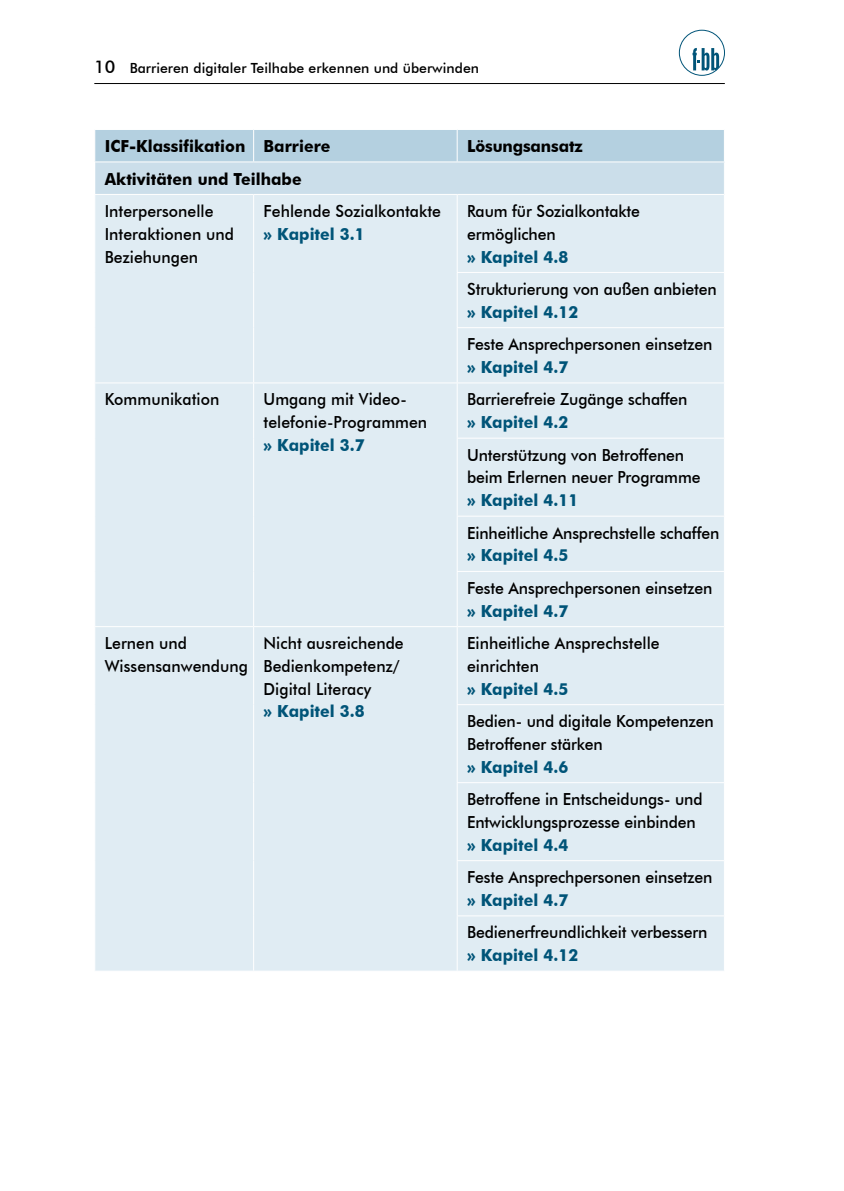
<style>
.page{position:relative;width:844px;height:1191px;background:#fff}
.page>*{position:absolute;margin:0;border:0;box-sizing:border-box;transform-origin:0 0}
.tabellentext{font:500 16.62px/22.8px "Futura BT";letter-spacing:-.005em;color:#000;scale:.95 1}
.tabellentext-2{font:700 16.62px "Futura BT";letter-spacing:.005em;color:#005478;scale:.95 1}
.tabelle_fett{font:700 16.62px "Futura BT";letter-spacing:.005em;color:#000;scale:.95 1}
.t1{font:500 14px "Futura BT";letter-spacing:.005em;color:#000}
.s1{font-size:17.5px}
.s2{font-weight:700;color:#005478}
</style>
<div class="page">
<hr style="left:94px;top:83px;width:630px;height:1px;background:#000">
<svg style="left:692px;top:48px;width:27px;height:23px"></svg>
<div style="left:678px;top:30px;width:46px;height:46px;border:1px solid #005478;border-radius:50%"></div>
<div style="left:95px;top:130px;width:628px;height:31px;background:#b4d0e0"></div>
<div style="left:95px;top:162px;width:629px;height:32px;background:#cbdeea"></div>
<div style="left:95px;top:195px;width:628px;height:775px;background:#e0ecf3"></div>
<hr style="left:253px;top:130px;width:1px;height:31px;background:#fff">
<hr style="left:456px;top:130px;width:1px;height:31px;background:#fff">
<hr style="left:723px;top:162px;width:1px;height:32px;background:#fff">
<hr style="left:253px;top:195px;width:1px;height:77px;background:#fff">
<hr style="left:253px;top:272px;width:1px;height:56px;background:#fff">
<hr style="left:253px;top:328px;width:1px;height:54px;background:#fff">
<hr style="left:456px;top:195px;width:1px;height:77px;background:#fff">
<hr style="left:456px;top:272px;width:268px;height:1px;background:#fff">
<hr style="left:456px;top:273px;width:1px;height:54px;background:#fff">
<hr style="left:456px;top:327px;width:268px;height:1px;background:#fff">
<hr style="left:456px;top:328px;width:1px;height:54px;background:#fff">
<hr style="left:94px;top:382px;width:159px;height:1px;background:#fff">
<hr style="left:253px;top:382px;width:204px;height:1px;background:#fff">
<hr style="left:253px;top:383px;width:1px;height:55px;background:#fff">
<hr style="left:253px;top:438px;width:1px;height:78px;background:#fff">
<hr style="left:253px;top:516px;width:1px;height:55px;background:#fff">
<hr style="left:253px;top:571px;width:1px;height:55px;background:#fff">
<hr style="left:457px;top:382px;width:267px;height:1px;background:#fff">
<hr style="left:456px;top:383px;width:1px;height:55px;background:#fff">
<hr style="left:456px;top:438px;width:268px;height:1px;background:#fff">
<hr style="left:456px;top:438px;width:1px;height:78px;background:#fff">
<hr style="left:456px;top:516px;width:268px;height:1px;background:#fff">
<hr style="left:456px;top:516px;width:1px;height:55px;background:#fff">
<hr style="left:456px;top:571px;width:268px;height:1px;background:#fff">
<hr style="left:456px;top:572px;width:1px;height:54px;background:#fff">
<hr style="left:94px;top:626px;width:159px;height:1px;background:#fff">
<hr style="left:253px;top:626px;width:204px;height:1px;background:#fff">
<hr style="left:253px;top:627px;width:1px;height:77px;background:#fff">
<hr style="left:253px;top:704px;width:1px;height:78px;background:#fff">
<hr style="left:253px;top:782px;width:1px;height:78px;background:#fff">
<hr style="left:253px;top:860px;width:1px;height:56px;background:#fff">
<hr style="left:253px;top:916px;width:1px;height:54px;background:#fff">
<hr style="left:457px;top:626px;width:267px;height:1px;background:#fff">
<hr style="left:456px;top:627px;width:1px;height:77px;background:#fff">
<hr style="left:456px;top:704px;width:268px;height:1px;background:#fff">
<hr style="left:456px;top:705px;width:1px;height:77px;background:#fff">
<hr style="left:456px;top:782px;width:268px;height:1px;background:#fff">
<hr style="left:456px;top:783px;width:1px;height:77px;background:#fff">
<hr style="left:456px;top:860px;width:268px;height:1px;background:#fff">
<hr style="left:456px;top:861px;width:1px;height:54px;background:#fff">
<hr style="left:456px;top:915px;width:268px;height:1px;background:#fff">
<hr style="left:456px;top:916px;width:1px;height:54px;background:#fff">
<p class="t1" style="left:94px;top:60px;width:386px"><span class="s1">10</span> Barrieren digitaler Teilhabe erkennen und überwinden</p>
<p class="tabelle_fett" style="left:105px;top:136px;width:150px">ICF-Klassifikation</p>
<p class="tabelle_fett" style="left:263px;top:136px;width:72px">Barriere</p>
<p class="tabelle_fett" style="left:467px;top:136px;width:123px">Lösungsansatz</p>
<p class="tabelle_fett" style="left:105px;top:168px;width:209px">Aktivitäten und Teilhabe</p>
<p class="tabellentext" style="left:105px;top:199px;width:138px">Interpersonelle<br>Interaktionen und<br>Beziehungen</p>
<p class="tabellentext" style="left:263px;top:199px;width:188px">Fehlende Sozialkontakte <span class="s2">» Kapitel 3.1</span></p>
<p class="tabellentext" style="left:467px;top:199px;width:183px">Raum für Sozialkontakte ermöglichen</p>
<p class="tabellentext-2" style="left:467px;top:246px;width:108px">» Kapitel 4.8</p>
<p class="tabellentext" style="left:467px;top:277px;width:264px">Strukturierung von außen anbieten</p>
<p class="tabellentext-2" style="left:467px;top:302px;width:118px">» Kapitel 4.12</p>
<p class="tabellentext" style="left:467px;top:333px;width:259px">Feste Ansprechpersonen einsetzen</p>
<p class="tabellentext-2" style="left:467px;top:357px;width:108px">» Kapitel 4.7</p>
<p class="tabellentext" style="left:105px;top:388px;width:122px">Kommunikation</p>
<p class="tabellentext" style="left:263px;top:388px;width:174px">Umgang mit Video&shy;telefonie-Programmen</p>
<p class="tabellentext-2" style="left:263px;top:435px;width:108px">» Kapitel 3.7</p>
<p class="tabellentext" style="left:105px;top:632px;width:152px">Lernen und<br>Wissensanwendung</p>
<p class="tabellentext" style="left:263px;top:632px;width:149px">Nicht ausreichende<br>Bedienkompetenz/</p>
<p class="tabellentext" style="left:263px;top:677px;width:115px">Digital Literacy</p>
<p class="tabellentext-2" style="left:263px;top:701px;width:108px">» Kapitel 3.8</p>
<p class="tabellentext" style="left:467px;top:388px;width:233px">Barrierefreie Zugänge schaffen</p>
<p class="tabellentext-2" style="left:467px;top:412px;width:108px">» Kapitel 4.2</p>
<p class="tabellentext" style="left:467px;top:443px;width:247px">Unterstützung von Betroffenen beim Erlernen neuer Programme <span class="s2">» Kapitel 4.11</span></p>
<p class="tabellentext" style="left:467px;top:521px;width:267px">Einheitliche Ansprechstelle schaffen</p>
<p class="tabellentext-2" style="left:467px;top:545px;width:108px">» Kapitel 4.5</p>
<p class="tabellentext" style="left:467px;top:576px;width:259px">Feste Ansprechpersonen einsetzen</p>
<p class="tabellentext-2" style="left:467px;top:600px;width:108px">» Kapitel 4.7</p>
<p class="tabellentext" style="left:467px;top:632px;width:204px">Einheitliche Ansprechstelle einrichten</p>
<p class="tabellentext-2" style="left:467px;top:678px;width:108px">» Kapitel 4.5</p>
<p class="tabellentext" style="left:467px;top:710px;width:261px">Bedien- und digitale Kompetenzen<br>Betroffener stärken</p>
<p class="tabellentext-2" style="left:467px;top:756px;width:108px">» Kapitel 4.6</p>
<p class="tabellentext" style="left:467px;top:788px;width:249px">Betroffene in Entscheidungs- und<br>Entwicklungsprozesse einbinden</p>
<p class="tabellentext-2" style="left:467px;top:834px;width:108px">» Kapitel 4.4</p>
<p class="tabellentext" style="left:467px;top:865px;width:259px">Feste Ansprechpersonen einsetzen</p>
<p class="tabellentext-2" style="left:467px;top:890px;width:108px">» Kapitel 4.7</p>
<p class="tabellentext" style="left:467px;top:921px;width:254px">Bedienerfreundlichkeit verbessern</p>
<p class="tabellentext-2" style="left:467px;top:945px;width:118px">» Kapitel 4.12</p>
</div>
